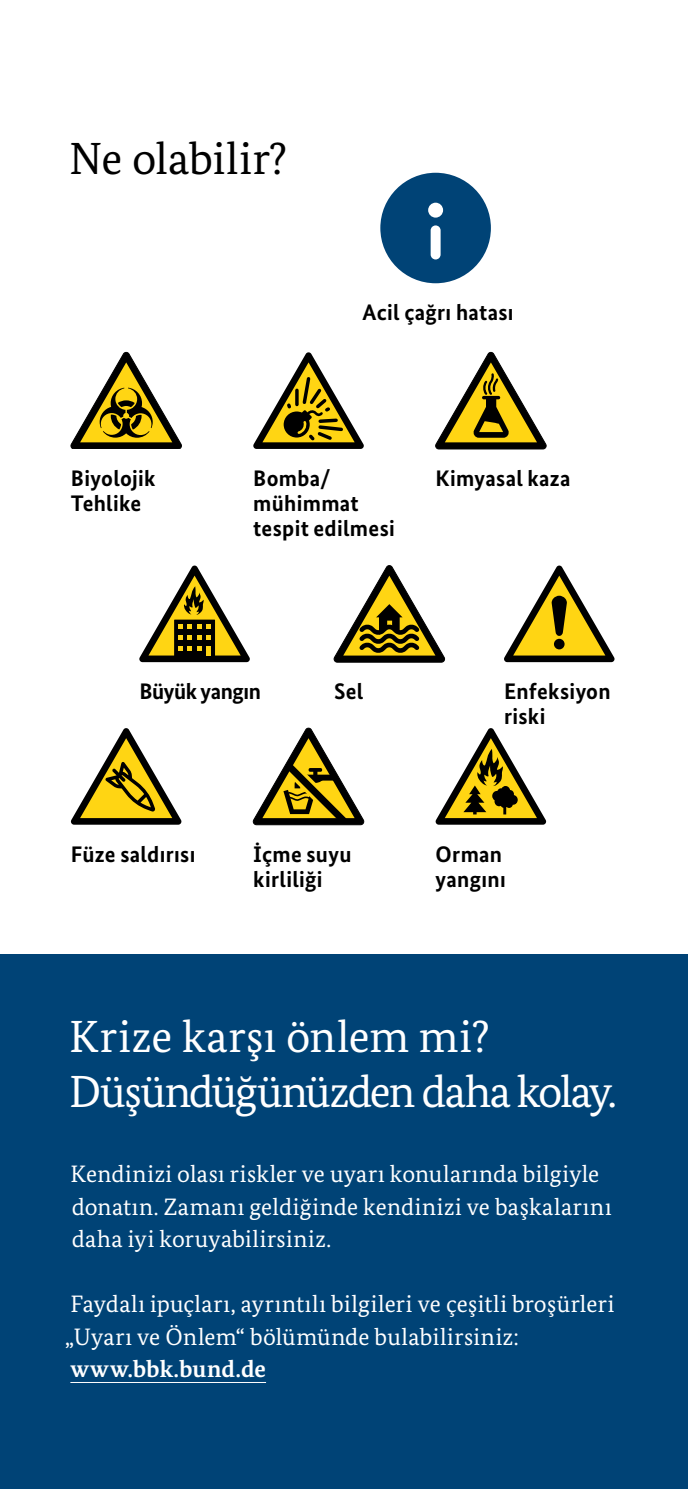
<style>
.page{position:relative;width:688px;height:1489px;background:#fff}
.page>*{position:absolute;margin:0;border:0;box-sizing:border-box;transform-origin:0 0}
.t1{font:45px/55px "Bundes Serif";letter-spacing:-.025em;color:#fff}
.t2{font:45px "Bundes Serif";color:#000}
.t3{font:23.75px/32.5px "Bundes Serif";letter-spacing:.015em;color:#fff}
.t4{font:700 22.5px/25px "Bundes Sans";letter-spacing:.015em;color:#000}
.t5{font:700 22.5px "Bundes Sans";letter-spacing:-.015em;color:#000}
.s1{font-weight:700}
</style>
<div class="page">
<hr style="left:687px;top:644px;width:1px;height:844px;background:#fde5d0">
<div style="left:0;top:954px;width:687px;height:534px;background:#004376"></div>
<div style="left:380px;top:173px;width:110px;height:110px;background:#004376;border-radius:50%"></div>
<div style="left:430px;top:225px;width:10px;height:34px;background:#fff;border-radius:5px"></div>
<div style="left:428px;top:203px;width:15px;height:15px;background:#fff;border-radius:50%"></div>
<svg style="left:71px;top:352px;width:110px;height:97px"></svg>
<svg style="left:253px;top:352px;width:110px;height:97px"></svg>
<svg style="left:435px;top:352px;width:111px;height:97px"></svg>
<svg style="left:139px;top:565px;width:111px;height:97px"></svg>
<svg style="left:334px;top:565px;width:110px;height:97px"></svg>
<svg style="left:504px;top:565px;width:110px;height:97px"></svg>
<svg style="left:71px;top:728px;width:110px;height:96px"></svg>
<svg style="left:253px;top:728px;width:111px;height:96px"></svg>
<svg style="left:435px;top:728px;width:111px;height:96px"></svg>
<hr style="left:70px;top:1381px;width:196px;height:1px;background:#fff">
<h1 class="t2" style="left:69px;top:131px;width:219px">Ne olabilir?</h1>
<p class="t4" style="left:362px;top:300px;width:152px">Acil çağrı hatası</p>
<p class="t4" style="left:71px;top:465px;width:86px">Biyolojik<br>Tehlike</p>
<p class="t4" style="left:253px;top:465px;width:143px">Bomba/ mühimmat tespit edilmesi</p>
<p class="t4" style="left:435px;top:465px;width:136px">Kimyasal kaza</p>
<p class="t5" style="left:139px;top:677px;width:123px">Büyük yangın</p>
<p class="t4" style="left:334px;top:678px;width:31px">Sel</p>
<p class="t4" style="left:504px;top:678px;width:108px">Enfeksiyon riski</p>
<p class="t4" style="left:71px;top:841px;width:126px">Füze saldırısı</p>
<p class="t4" style="left:253px;top:841px;width:100px">İçme suyu kirliliği</p>
<p class="t4" style="left:435px;top:841px;width:72px">Orman yangını</p>
<h1 class="t1" style="left:69px;top:1008px;width:549px">Krize karşı önlem mi?<br>Düşündüğünüzden daha kolay.</h1>
<p class="t3" style="left:71px;top:1157px;width:542px">Kendinizi olası riskler ve uyarı konularında bilgiyle donatın. Zamanı geldiğinde kendinizi ve başkalarını daha iyi koruyabilirsiniz.</p>
<p class="t3" style="left:65px;top:1287px;width:550px">Faydalı ipuçları, ayrıntılı bilgileri ve çeşitli broşürleri „Uyarı ve Önlem“ bölümünde bulabilirsiniz: <span class="s1">www.bbk.bund.de</span></p>
</div>
